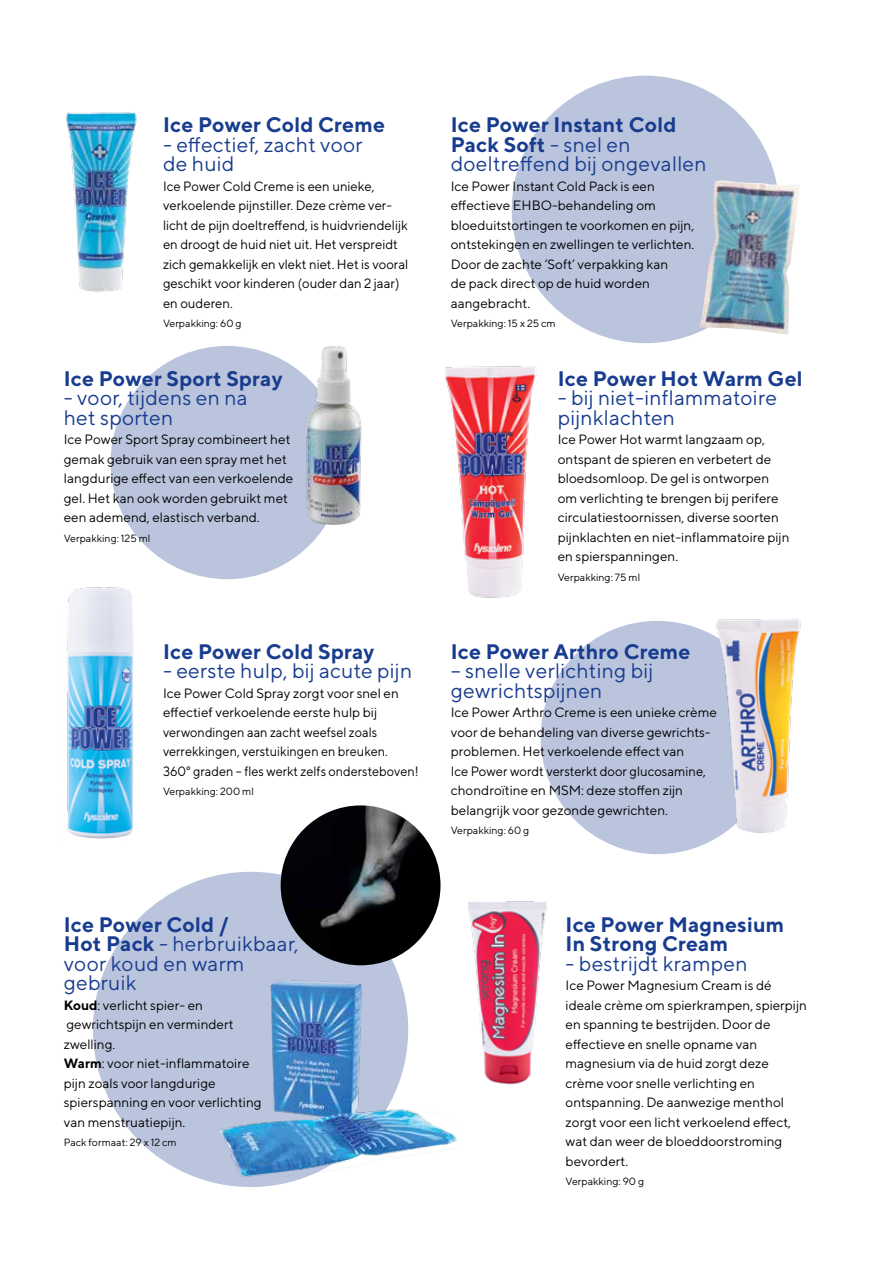
<style>
.page{position:relative;width:893px;height:1263px;background:#fff}
.page>*{position:absolute;margin:0;border:0;box-sizing:border-box;transform-origin:0 0}
.t1{font:21px/19.5px "TT Norms";letter-spacing:.01em;color:#183c8e}
.t2{font:700 21px/19.5px "TT Norms";letter-spacing:.01em;color:#183c8e}
.t3{font:13.5px/19.5px "TT Norms";color:#000}
.t4{font:10.5px "TT Norms";color:#000}
.s1{font-weight:700}
</style>
<div class="page">
<div style="left:512px;top:76px;width:267px;height:267px;background:#bac4dd;border-radius:50%"></div>
<img style="left:699px;top:180px;width:100px;height:155px">
<div style="left:93px;top:872px;width:315px;height:315px;background:#bac4dd;border-radius:50%"></div>
<div style="left:111px;top:346px;width:233px;height:233px;background:#bac4dd;border-radius:50%"></div>
<div style="left:541px;top:621px;width:233px;height:233px;background:#bac4dd;border-radius:50%"></div>
<img style="left:66px;top:112px;width:71px;height:180px">
<img style="left:285px;top:346px;width:77px;height:190px">
<img style="left:67px;top:587px;width:66px;height:252px">
<img style="left:216px;top:956px;width:241px;height:231px">
<img style="left:445px;top:366px;width:92px;height:232px">
<img style="left:631px;top:618px;width:170px;height:235px">
<img style="left:444px;top:901px;width:103px;height:190px">
<img style="left:281px;top:805px;width:160px;height:160px;border-radius:80px">
<h1 class="t2" style="left:163px;top:114px;width:223px">Ice Power Cold Creme</h1>
<h1 class="t1" style="left:163px;top:134px;width:201px">- effectief, zacht voor de huid</h1>
<p class="t3" style="left:163px;top:176px;width:247px">Ice Power Cold Creme is een unieke, verkoelende pijnstiller. Deze crème ver&shy;licht de pijn doeltreffend, is huidvriendelijk en droogt de huid niet uit. Het verspreidt zich gemakkelijk en vlekt niet. Het is vooral geschikt voor kinderen (ouder dan 2 jaar) en ouderen.</p>
<p class="t4" style="left:163px;top:317px;width:80px">Verpakking: 60 g</p>
<h1 class="t2" style="left:64px;top:368px;width:220px">Ice Power Sport Spray</h1>
<h1 class="t1" style="left:64px;top:387px;width:185px">- voor, tijdens en na het sporten</h1>
<p class="t3" style="left:64px;top:429px;width:231px">Ice Power Sport Spray combineert het gemak gebruik van een spray met het langdurige effect van een verkoelende gel. Het kan ook worden gebruikt met een ademend, elastisch verband.</p>
<p class="t4" style="left:64px;top:531px;width:88px">Verpakking: 125 ml</p>
<h1 class="t2" style="left:163px;top:641px;width:213px">Ice Power Cold Spray</h1>
<h1 class="t1" style="left:163px;top:660px;width:251px">- eerste hulp, bij acute pijn</h1>
<p class="t3" style="left:163px;top:683px;width:257px">Ice Power Cold Spray zorgt voor snel en effectief verkoelende eerste hulp bij verwondingen aan zacht weefsel zoals verrekkingen, verstuikingen en breuken.<br>360° graden – fles werkt zelfs ondersteboven!</p>
<p class="t4" style="left:163px;top:785px;width:92px">Verpakking: 200 ml</p>
<h1 class="t1" style="left:64px;top:914px;width:236px"><span class="s1">Ice Power Cold /<br>Hot Pack</span> - herbruikbaar, voor koud en warm gebruik</h1>
<p class="t3" style="left:64px;top:995px;width:199px"><span class="s1">Koud</span>: verlicht spier- en gewrichtspijn en vermindert zwelling.<br><span class="s1">Warm</span>: voor niet-inflammatoire pijn zoals voor langdurige spierspanning en voor verlichting van menstruatiepijn.</p>
<p class="t4" style="left:64px;top:1136px;width:114px">Pack formaat: 29 x 12 cm</p>
<h1 class="t1" style="left:451px;top:114px;width:257px"><span class="s1">Ice Power Instant Cold<br>Pack Soft</span> - snel en doeltreffend bij ongevallen</h1>
<p class="t3" style="left:451px;top:176px;width:245px">Ice Power Instant Cold Pack is een effectieve EHBO-behandeling om bloeduitstortingen te voorkomen en pijn, ontstekingen en zwellingen te verlichten.<br>Door de zachte ‘Soft’ verpakking kan<br>de pack direct op de huid worden aangebracht.</p>
<p class="t4" style="left:451px;top:317px;width:106px">Verpakking: 15 x 25 cm</p>
<h1 class="t2" style="left:558px;top:368px;width:246px">Ice Power Hot Warm Gel</h1>
<h1 class="t1" style="left:558px;top:387px;width:221px">- bij niet-inflammatoire pijnklachten</h1>
<p class="t3" style="left:558px;top:429px;width:233px">Ice Power Hot warmt langzaam op, ontspant de spieren en verbetert de bloedsomloop. De gel is ontworpen om verlichting te brengen bij perifere circulatiestoornissen, diverse soorten pijnklachten en niet-inflammatoire pijn en spierspanningen.</p>
<p class="t4" style="left:558px;top:570px;width:84px">Verpakking: 75 ml</p>
<h1 class="t2" style="left:451px;top:641px;width:241px">Ice Power Arthro Creme</h1>
<h1 class="t1" style="left:451px;top:660px;width:204px">-- snelle verlichting bij gewrichtspijnen</h1>
<p class="t3" style="left:451px;top:702px;width:268px">Ice Power Arthro Creme is een unieke crème voor de behandeling van diverse gewrichts&shy;problemen. Het verkoelende effect van<br>Ice Power wordt versterkt door glucosamine, chondroïtine en MSM: deze stoffen zijn belangrijk voor gezonde gewrichten.</p>
<p class="t4" style="left:451px;top:824px;width:80px">Verpakking: 60 g</p>
<h1 class="t2" style="left:566px;top:914px;width:220px">Ice Power Magnesium<br>In Strong Cream</h1>
<h1 class="t1" style="left:566px;top:953px;width:184px">- bestrijdt krampen</h1>
<p class="t3" style="left:566px;top:975px;width:243px">Ice Power Magnesium Cream is dé ideale crème om spierkrampen, spierpijn en spanning te bestrijden. Door de effectieve en snelle opname van magnesium via de huid zorgt deze crème voor snelle verlichting en ontspanning. De aanwezige menthol zorgt voor een licht verkoelend effect, wat dan weer de bloeddoorstroming bevordert.</p>
<p class="t4" style="left:566px;top:1175px;width:80px">Verpakking: 90 g</p>
</div>
